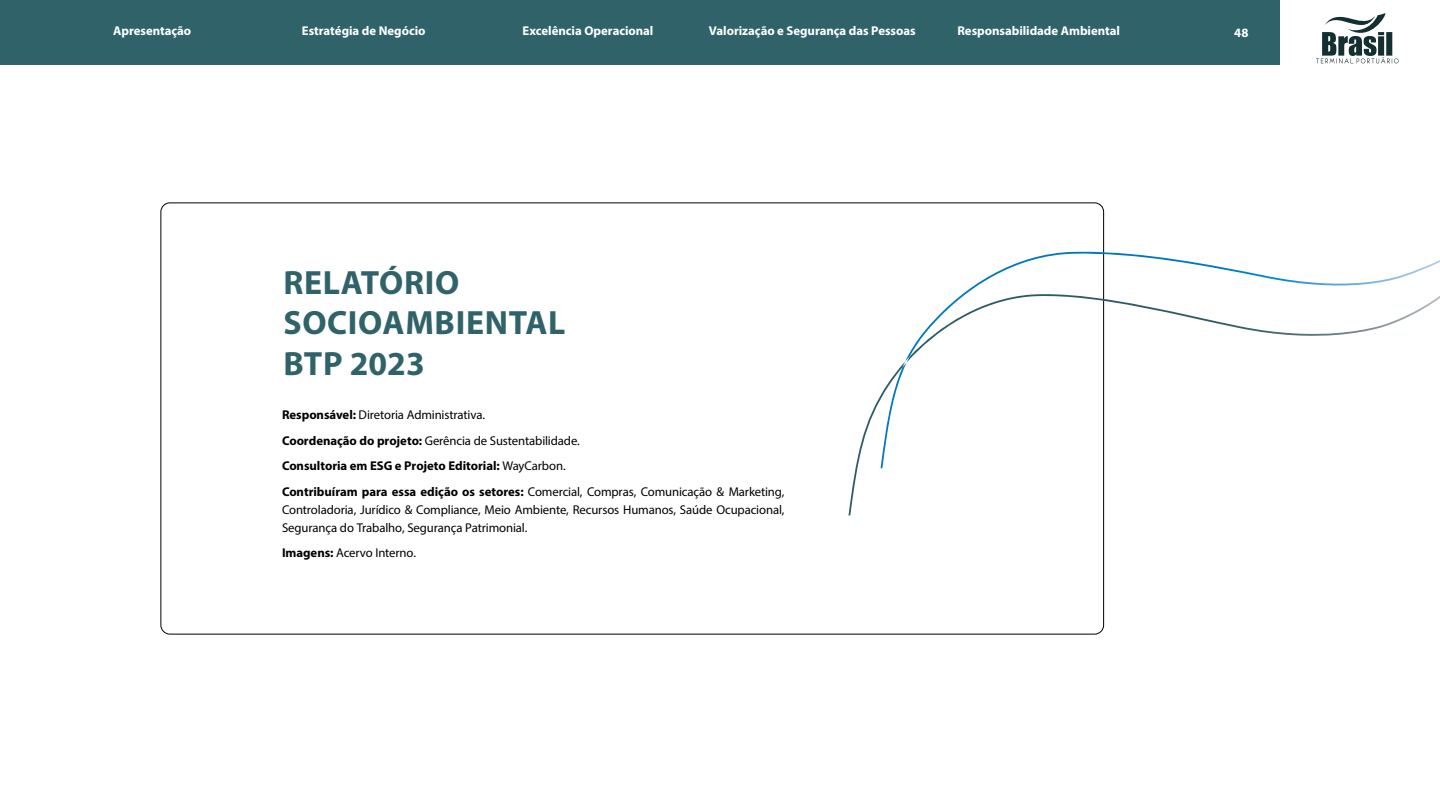
<style>
.page{position:relative;width:1440px;height:810px;background:#fff}
.page>*{position:absolute;margin:0;border:0;box-sizing:border-box;transform-origin:0 0}
.t1{font:700 33.75px/40.5px "Myriad Pro";letter-spacing:.02em;color:#306369}
.t2{font:700 12.75px/25.5px "Myriad Pro";letter-spacing:-.005em;color:#000}
.t3{font:12.75px/18px "Myriad Pro";letter-spacing:-.01em;color:#000}
.t4{font:700 12.75px "Myriad Pro";letter-spacing:-.005em;color:#fff}
.s1{font-weight:400}
.s2{font-weight:700}
</style>
<div class="page">
<div style="left:0;top:0;width:1279px;height:65px;background:#306369"></div>
<svg style="left:1316px;top:13px;width:83px;height:50px"></svg>
<img style="left:963px;top:252px;width:477px;height:42px">
<img style="left:848px;top:294px;width:592px;height:222px">
<p class="t4" style="left:113px;top:22px;width:80px">Apresentação</p>
<p class="t4" style="left:302px;top:22px;width:125px">Estratégia de Negócio</p>
<p class="t4" style="left:523px;top:22px;width:132px">Excelência Operacional</p>
<p class="t4" style="left:709px;top:22px;width:208px">Valorização e Segurança das Pessoas</p>
<p class="t4" style="left:957px;top:22px;width:164px">Responsabilidade Ambiental</p>
<p class="t4" style="left:1234px;top:25px;width:16px">48</p>
<h1 class="t1" style="left:283px;top:261px;width:284px">RELATÓRIO<br>SOCIOAMBIENTAL<br>BTP 2023</h1>
<p class="t2" style="left:282px;top:402px;width:504px">Responsável: <span class="s1">Diretoria Administrativa.<br></span>Coordenação do projeto: <span class="s1">Gerência de Sustentabilidade.<br></span>Consultoria em ESG e Projeto Editorial: <span class="s1">WayCarbon.<br></span>Contribuíram para essa edição os setores: <span class="s1">Comercial, Compras, Comunicação &amp; Marketing,</span></p>
<p class="t3" style="left:282px;top:500px;width:504px">Controladoria, Jurídico &amp; Compliance, Meio Ambiente, Recursos Humanos, Saúde Ocupacional,<br>Segurança do Trabalho, Segurança Patrimonial.</p>
<p class="t3" style="left:282px;top:544px;width:134px"><span class="s2">Imagens:</span> Acervo Interno.</p>
</div>
